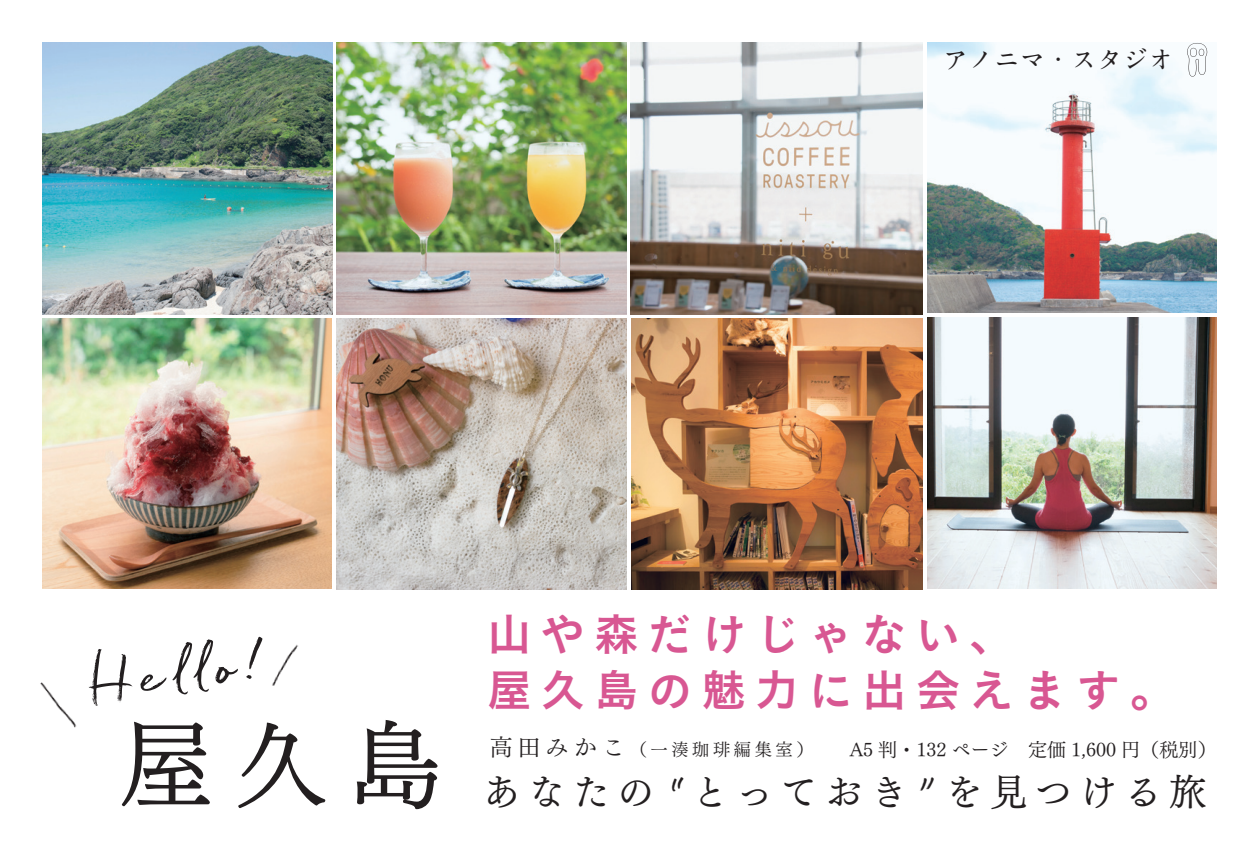
<style>
.page{position:relative;width:1259px;height:851px;background:#fff}
.page>*{position:absolute;margin:0;border:0;box-sizing:border-box;transform-origin:0 0}
.t1{font:95.1px "Tsuku Min Pr 6 N RB";color:#231f20}
.t2{font:50.1px "Quickbrush";color:#231f20}
.t3{font:44.7px/55.2px "Koburina Go Std N W6";letter-spacing:.2em;color:#d85792}
.t4{font:37.2px "Tsuku Min Pr 6 N RB";letter-spacing:.2em;color:#231f20}
.t5{font:700 25.8px "A1 Mincho Std";color:#231f20}
.t6{font:23.4px "Tsuku Min Pr 6 N R";letter-spacing:.2em;color:#231f20}
.t7{font:19.2px "Tsuku Min Pr 6 N R";color:#231f20}
.t8{font:17.4px "Tsuku Min Pr 6 N R";letter-spacing:.2em;color:#231f20}
.s1{font-family:"Quickbrush"}
</style>
<div class="page">
<img style="left:40px;top:644px;width:258px;height:84px">
<img style="left:43px;top:43px;width:289px;height:271px">
<img style="left:630px;top:43px;width:293px;height:271px">
<img style="left:43px;top:319px;width:289px;height:270px">
<img style="left:336px;top:43px;width:290px;height:271px">
<img style="left:632px;top:319px;width:291px;height:270px">
<img style="left:337px;top:319px;width:289px;height:270px">
<img style="left:927px;top:317px;width:289px;height:272px">
<img style="left:927px;top:43px;width:289px;height:270px">
<svg style="left:1187px;top:43px;width:20px;height:34px"></svg>
<h3 class="t5" style="left:943px;top:38px;width:232px">アノニマ・スタジオ</h3>
<h2 class="t2" style="left:85px;top:651px;width:180px;rotate:-7deg">Hello!</h2>
<h1 class="t1" style="left:120px;top:679px;width:325px">屋久島</h1>
<h3 class="t3" style="left:487px;top:608px;width:689px">山や森だけじゃない、<br>屋久島の魅力に出会えます。</h3>
<p class="t6" style="left:489px;top:726px;width:137px">高田みかこ</p>
<p class="t8" style="left:630px;top:733px;width:185px">（一湊珈琲編集室）</p>
<p class="t7" style="left:849px;top:732px;width:369px">A5 判・132 ページ　定価 1,600 円（税別(</p>
<h3 class="t4" style="left:483px;top:758px;width:725px">あなたの <span class="s1">“</span>とっておき<span class="s1">”</span>を見つける旅</h3>
</div>
